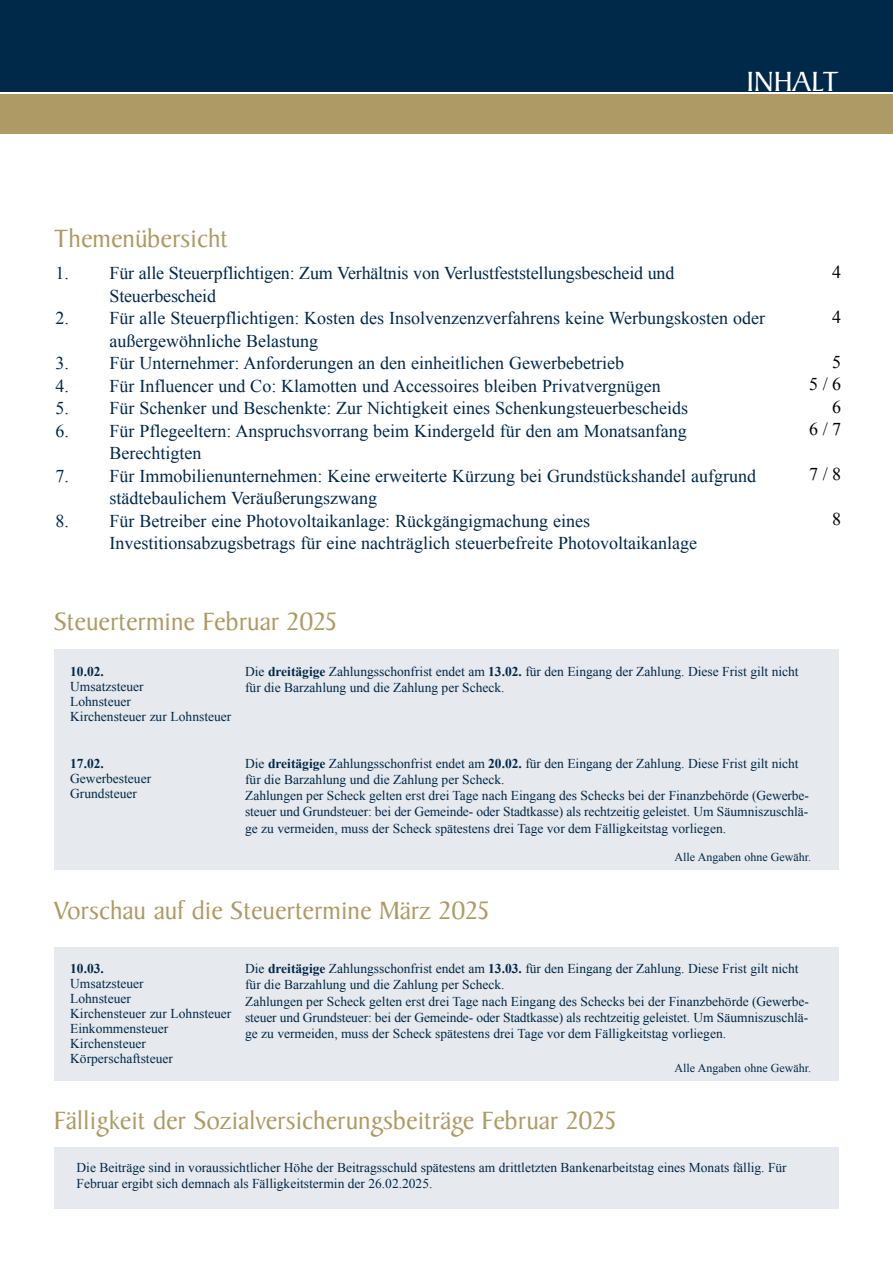
<style>
.page{position:relative;width:893px;height:1263px;background:#fff}
.page>*{position:absolute;margin:0;border:0;box-sizing:border-box;transform-origin:0 0}
.t1{font:30px "Baker Signet Std";color:#fff}
.t2{font:27px "Baker Signet Std";color:#ae9a64}
.t3{font:18px/22.5px "Times New Roman";color:#002848}
.t4{font:18px/22.5px "Times New Roman";color:#000;text-align:right}
.t5{font:13.5px/16.2px "Times New Roman";color:#002848}
.t6{font:700 13.5px "Times New Roman";color:#002848}
.t7{font:12px "Times New Roman";color:#002848}
.s1{font-weight:700}
</style>
<div class="page">
<div style="left:54px;top:649px;width:785px;height:221px;background:#e6e9ed"></div>
<div style="left:54px;top:947px;width:785px;height:134px;background:#e6e9ed"></div>
<div style="left:0;top:0;width:893px;height:91px;background:#002848"></div>
<div style="left:0;top:94px;width:893px;height:40px;background:#ae9a64"></div>
<div style="left:54px;top:1147px;width:785px;height:62px;background:#e6e9ed"></div>
<h1 class="t1" style="left:746px;top:66px;width:94px">INHALT</h1>
<h2 class="t2" style="left:54px;top:224px;width:175px">Themenübersicht</h2>
<h3 class="t3" style="left:109px;top:262px;width:566px;text-indent:-54px">1. Für alle Steuerpflichtigen: Zum Verhältnis von Verlustfeststellungsbescheid und<br>Steuerbescheid</h3>
<h3 class="t3" style="left:109px;top:307px;width:657px;text-indent:-54px">2. Für alle Steuerpflichtigen: Kosten des Insolvenzenzverfahrens keine Werbungskosten oder außergewöhnliche Belastung</h3>
<h3 class="t3" style="left:55px;top:352px;width:570px">3. Für Unternehmer: Anforderungen an den einheitlichen Gewerbebetrieb</h3>
<h3 class="t3" style="left:55px;top:374px;width:607px">4. Für Influencer und Co: Klamotten und Accessoires bleiben Privatvergnügen</h3>
<h3 class="t3" style="left:55px;top:397px;width:634px">5. Für Schenker und Beschenkte: Zur Nichtigkeit eines Schenkungsteuerbescheids</h3>
<h3 class="t3" style="left:109px;top:419px;width:579px;text-indent:-54px">6. Für Pflegeeltern: Anspruchsvorrang beim Kindergeld für den am Monatsanfang<br>Berechtigten</h3>
<h3 class="t3" style="left:109px;top:464px;width:648px;text-indent:-54px">7. Für Immobilienunternehmen: Keine erweiterte Kürzung bei Grundstückshandel aufgrund städtebaulichem Veräußerungszwang</h3>
<h3 class="t3" style="left:109px;top:509px;width:589px;text-indent:-54px">8. Für Betreiber eine Photovoltaikanlage: Rückgängigmachung eines<br>Investitionsabzugsbetrags für eine nachträglich steuerbefreite Photovoltaikanlage</h3>
<h2 class="t2" style="left:54px;top:607px;width:284px">Steuertermine Februar 2025</h2>
<h3 class="t4" style="left:832px;top:260px;width:10px">4</h3>
<h3 class="t4" style="left:832px;top:305px;width:10px">4</h3>
<h3 class="t4" style="left:809px;top:350px;width:34px">5<br>5 / 6<br>6<br>6 / 7</h3>
<h3 class="t4" style="left:809px;top:463px;width:34px">7 / 8</h3>
<h3 class="t4" style="left:832px;top:508px;width:10px">8</h3>
<p class="t6" style="left:70px;top:662px;width:35px">10.02.</p>
<p class="t5" style="left:70px;top:678px;width:163px;line-height:15px">Umsatzsteuer<br>Lohnsteuer<br>Kirchensteuer zur Lohnsteuer</p>
<p class="t6" style="left:70px;top:754px;width:35px">17.02.</p>
<p class="t5" style="left:70px;top:770px;width:82px;line-height:15px">Gewerbesteuer<br>Grundsteuer</p>
<p class="t5" style="left:245px;top:663px;width:555px">Die <span class="s1">dreitägige</span> Zahlungsschonfrist endet am <span class="s1">13.02.</span> für den Eingang der Zahlung. Diese Frist gilt nicht für die Barzahlung und die Zahlung per Scheck.</p>
<p class="t5" style="left:245px;top:755px;width:565px">Die <span class="s1">dreitägige</span> Zahlungsschonfrist endet am <span class="s1">20.02.</span> für den Eingang der Zahlung. Diese Frist gilt nicht für die Barzahlung und die Zahlung per Scheck.<br>Zahlungen per Scheck gelten erst drei Tage nach Eingang des Schecks bei der Finanzbehörde (Gewerbe&shy;steuer und Grundsteuer: bei der Gemeinde- oder Stadtkasse) als rechtzeitig geleistet. Um Säumniszuschlä&shy;ge zu vermeiden, muss der Scheck spätestens drei Tage vor dem Fälligkeitstag vorliegen.</p>
<p class="t7" style="left:674px;top:849px;width:138px">Alle Angaben ohne Gewähr.</p>
<h2 class="t2" style="left:54px;top:896px;width:436px">Vorschau auf die Steuertermine März 2025</h2>
<p class="t6" style="left:70px;top:959px;width:35px">10.03.</p>
<p class="t5" style="left:70px;top:976px;width:163px;line-height:15px">Umsatzsteuer<br>Lohnsteuer<br>Kirchensteuer zur Lohnsteuer<br>Einkommensteuer<br>Kirchensteuer<br>Körperschaftsteuer</p>
<p class="t5" style="left:245px;top:960px;width:565px">Die <span class="s1">dreitägige</span> Zahlungsschonfrist endet am <span class="s1">13.03.</span> für den Eingang der Zahlung. Diese Frist gilt nicht für die Barzahlung und die Zahlung per Scheck.<br>Zahlungen per Scheck gelten erst drei Tage nach Eingang des Schecks bei der Finanzbehörde (Gewerbe&shy;steuer und Grundsteuer: bei der Gemeinde- oder Stadtkasse) als rechtzeitig geleistet. Um Säumniszuschlä&shy;ge zu vermeiden, muss der Scheck spätestens drei Tage vor dem Fälligkeitstag vorliegen.</p>
<p class="t7" style="left:674px;top:1059px;width:138px">Alle Angaben ohne Gewähr.</p>
<h2 class="t2" style="left:54px;top:1105px;width:563px">Fälligkeit der Sozialversicherungsbeiträge Februar 2025</h2>
<p class="t5" style="left:77px;top:1159px;width:712px">Die Beiträge sind in voraussichtlicher Höhe der Beitragsschuld spätestens am drittletzten Bankenarbeitstag eines Monats fällig. Für<br>Februar ergibt sich demnach als Fälligkeitstermin der 26.02.2025.</p>
</div>
